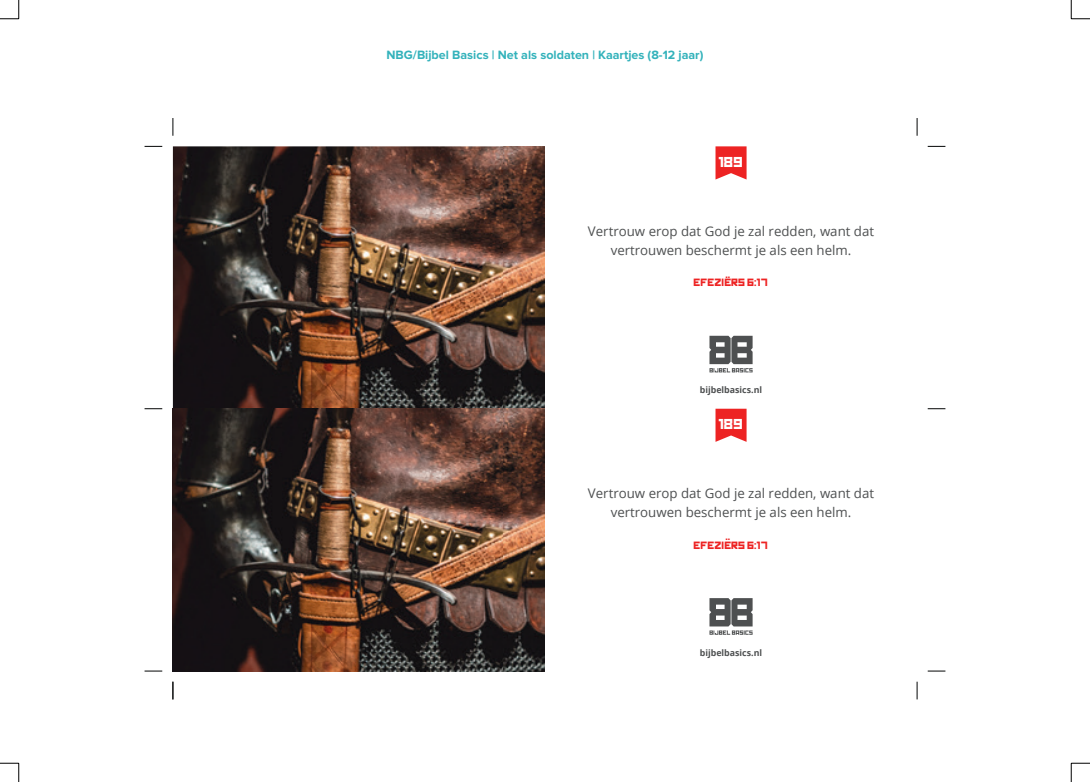
<style>
.page{position:relative;width:1090px;height:782px;background:#fff}
.page>*{position:absolute;margin:0;border:0;box-sizing:border-box;transform-origin:0 0}
.t1{font:13.62px "Kremlin";color:#fff}
.t2{font:13.25px/19.1px "Open Sans";color:#4e5051;text-align:center}
.t3{font:700 12.5px "Proxima Nova";color:#33b2bb}
.t4{font:10px "Kremlin";color:#ed2323}
.t5{font:700 8.88px "Open Sans";color:#4e5051}
</style>
<div class="page">
<img style="left:173px;top:146px;width:372px;height:525px">
<svg style="left:715px;top:146px;width:31px;height:33px"></svg>
<svg style="left:709px;top:336px;width:44px;height:36px"></svg>
<img style="left:173px;top:409px;width:372px;height:1px">
<svg style="left:715px;top:409px;width:31px;height:33px"></svg>
<svg style="left:709px;top:598px;width:44px;height:36px"></svg>
<svg style="left:145px;top:146px;width:17px;height:1px"></svg>
<svg style="left:927px;top:146px;width:18px;height:1px"></svg>
<svg style="left:145px;top:408px;width:17px;height:1px"></svg>
<svg style="left:927px;top:408px;width:18px;height:2px"></svg>
<svg style="left:145px;top:671px;width:17px;height:1px"></svg>
<svg style="left:927px;top:671px;width:18px;height:1px"></svg>
<svg style="left:173px;top:118px;width:1px;height:18px"></svg>
<svg style="left:173px;top:681px;width:1px;height:18px"></svg>
<svg style="left:917px;top:118px;width:1px;height:18px"></svg>
<svg style="left:917px;top:681px;width:1px;height:18px"></svg>
<svg style="left:0;top:0;width:20px;height:20px"></svg>
<svg style="left:0;top:762px;width:20px;height:20px"></svg>
<svg style="left:1070px;top:0;width:20px;height:20px"></svg>
<svg style="left:1070px;top:762px;width:20px;height:20px"></svg>
<p class="t3" style="left:386px;top:49px;width:318px">NBG/Bijbel Basics | Net als soldaten | Kaartjes (8-12 jaar)</p>
<p class="t1" style="left:719px;top:156px;width:26px">189</p>
<p class="t2" style="left:588px;top:221px;width:288px">Vertrouw erop dat God je zal redden, want dat vertrouwen beschermt je als een helm.</p>
<p class="t4" style="left:694px;top:279px;width:76px">EFEZIERS 6:17</p>
<p class="t4" style="left:726px;top:270px;width:6px">..</p>
<p class="t5" style="left:700px;top:384px;width:64px">bijbelbasics.nl</p>
<p class="t1" style="left:719px;top:419px;width:26px">189</p>
<p class="t2" style="left:588px;top:483px;width:288px">Vertrouw erop dat God je zal redden, want dat vertrouwen beschermt je als een helm.</p>
<p class="t4" style="left:694px;top:541px;width:76px">EFEZIERS 6:17</p>
<p class="t4" style="left:726px;top:532px;width:6px">..</p>
<p class="t5" style="left:700px;top:646px;width:64px">bijbelbasics.nl</p>
</div>
